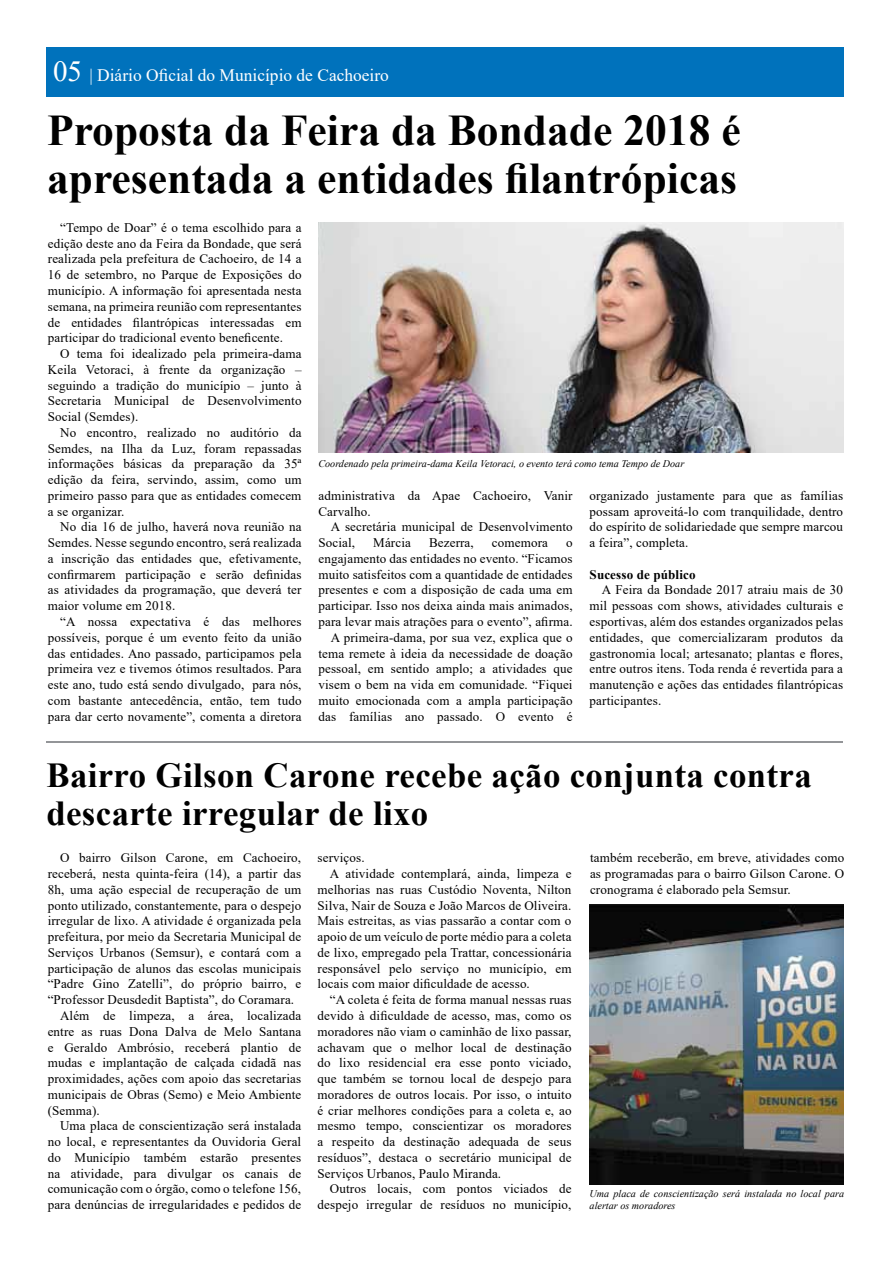
<style>
.page{position:relative;width:893px;height:1263px;background:#fff}
.page>*{position:absolute;margin:0;border:0;box-sizing:border-box;transform-origin:0 0}
.t1{font:700 43.8px/48.2px "Times New Roman";color:#000}
.t2{font:700 34.95px/38px "Times New Roman";letter-spacing:.01em;color:#000}
.t3{font:17.55px "Times New Roman";color:#fff}
.t4{font:13.2px/15.8px "Times New Roman";letter-spacing:.01em;color:#000;text-align:justify}
.t5{font:700 13.2px "Times New Roman";letter-spacing:.01em;color:#000}
.t6{font:italic 10.2px/12.3px "Times New Roman";color:#000}
.s1{font-size:29.25px}
</style>
<div class="page">
<div style="left:46px;top:47px;width:798px;height:50px;background:#0072bc"></div>
<img style="left:318px;top:222px;width:526px;height:230px">
<hr style="left:46px;top:741px;width:797px;height:2px;background:#939598">
<img style="left:590px;top:905px;width:253px;height:279px">
<h3 class="t3" style="left:53px;top:63px;width:337px"><span class="s1">05</span> | Diário Oficial do Município de Cachoeiro</h3>
<h1 class="t1" style="left:47px;top:105px;width:695px">Proposta da Feira da Bondade 2018 é apresentada a entidades filantrópicas</h1>
<p class="t4" style="left:48px;top:219px;width:255px;text-indent:12px">“Tempo de Doar” é o tema escolhido para a edição deste ano da Feira da Bondade, que será realizada pela prefeitura de Cachoeiro, de 14 a 16 de setembro, no Parque de Exposições do município. A informação foi apresentada nesta semana, na primeira reunião com representantes de entidades filantrópicas interessadas em participar do tradicional evento beneficente.</p>
<p class="t4" style="left:48px;top:345px;width:255px;text-indent:12px">O tema foi idealizado pela primeira-dama Keila Vetoraci, à frente da organização – seguindo a tradição do município – junto à Secretaria Municipal de Desenvolvimento Social (Semdes).</p>
<p class="t4" style="left:48px;top:424px;width:255px;text-indent:12px">No encontro, realizado no auditório da Semdes, na Ilha da Luz, foram repassadas informações básicas da preparação da 35ª edição da feira, servindo, assim, como um primeiro passo para que as entidades comecem a se organizar.</p>
<p class="t4" style="left:48px;top:519px;width:255px;text-indent:12px">No dia 16 de julho, haverá nova reunião na Semdes. Nesse segundo encontro, será realizada a inscrição das entidades que, efetivamente, confirmarem participação e serão definidas as atividades da programação, que deverá ter maior volume em 2018.</p>
<p class="t4" style="left:48px;top:613px;width:255px;text-indent:12px">“A nossa expectativa é das melhores possíveis, porque é um evento feito da união das entidades. Ano passado, participamos pela primeira vez e tivemos ótimos resultados. Para este ano, tudo está sendo divulgado, para nós, com bastante antecedência, então, tem tudo para dar certo novamente”, comenta a diretora</p>
<p class="t6" style="left:318px;top:457px;width:367px">Coordenado pela primeira-dama Keila Vetoraci, o evento terá como tema Tempo de Doar</p>
<p class="t4" style="left:318px;top:487px;width:256px">administrativa da Apae Cachoeiro, Vanir<br>Carvalho.</p>
<p class="t4" style="left:318px;top:519px;width:256px;text-indent:12px">A secretária municipal de Desenvolvimento<br>Social,</p>
<p class="t4" style="left:373px;top:534px;width:39px">Márcia</p>
<p class="t4" style="left:429px;top:534px;width:46px">Bezerra,</p>
<p class="t4" style="left:492px;top:534px;width:58px">comemora</p>
<p class="t4" style="left:318px;top:534px;width:256px;text-align:right">o<br>engajamento das entidades no evento. “Ficamos muito satisfeitos com a quantidade de entidades presentes e com a disposição de cada uma em participar. Isso nos deixa ainda mais animados, para levar mais atrações para o evento”, afirma.<br>A primeira-dama, por sua vez, explica que o tema remete à ideia da necessidade de doação pessoal, em sentido amplo; a atividades que visem o bem na vida em comunidade. “Fiquei muito emocionada com a ampla participação das famílias ano passado. O evento é</p>
<p class="t4" style="left:590px;top:487px;width:255px">organizado justamente para que as famílias possam aproveitá-lo com tranquilidade, dentro do espírito de solidariedade que sempre marcou a feira”, completa.</p>
<p class="t5" style="left:590px;top:565px;width:108px">Sucesso de público</p>
<p class="t4" style="left:590px;top:582px;width:255px;text-indent:12px">A Feira da Bondade 2017 atraiu mais de 30 mil pessoas com shows, atividades culturais e esportivas, além dos estandes organizados pelas entidades, que comercializaram produtos da gastronomia local; artesanato; plantas e flores, entre outros itens. Toda renda é revertida para a manutenção e ações das entidades filantrópicas participantes.</p>
<h2 class="t2" style="left:46px;top:755px;width:767px">Bairro Gilson Carone recebe ação conjunta contra descarte irregular de lixo</h2>
<p class="t4" style="left:60px;top:850px;width:243px">O bairro Gilson Carone, em Cachoeiro,</p>
<p class="t4" style="left:48px;top:865px;width:255px">receberá, nesta quinta-feira (14), a partir das</p>
<p class="t4" style="left:48px;top:881px;width:255px">8h, uma ação especial de recuperação de um</p>
<p class="t4" style="left:48px;top:897px;width:255px">ponto utilizado, constantemente, para o despejo</p>
<p class="t4" style="left:48px;top:913px;width:255px">irregular de lixo. A atividade é organizada pela</p>
<p class="t4" style="left:48px;top:928px;width:255px">prefeitura, por meio da Secretaria Municipal de</p>
<p class="t4" style="left:48px;top:944px;width:255px">Serviços Urbanos (Semsur), e contará com a</p>
<p class="t4" style="left:48px;top:960px;width:255px">participação de alunos das escolas municipais</p>
<p class="t4" style="left:48px;top:976px;width:255px">“Padre Gino Zatelli”, do próprio bairro, e</p>
<p class="t4" style="left:48px;top:991px;width:248px">“Professor Deusdedit Baptista”, do Coramara.</p>
<p class="t4" style="left:60px;top:1007px;width:243px">Além de limpeza, a área, localizada</p>
<p class="t4" style="left:48px;top:1023px;width:255px">entre as ruas Dona Dalva de Melo Santana</p>
<p class="t4" style="left:48px;top:1039px;width:255px">e Geraldo Ambrósio, receberá plantio de</p>
<p class="t4" style="left:48px;top:1054px;width:255px">mudas e implantação de calçada cidadã nas</p>
<p class="t4" style="left:48px;top:1070px;width:255px">proximidades, ações com apoio das secretarias</p>
<p class="t4" style="left:48px;top:1086px;width:255px">municipais de Obras (Semo) e Meio Ambiente</p>
<p class="t4" style="left:48px;top:1102px;width:54px">(Semma).</p>
<p class="t4" style="left:60px;top:1117px;width:243px">Uma placa de conscientização será instalada</p>
<p class="t4" style="left:48px;top:1133px;width:255px">no local, e representantes da Ouvidoria Geral</p>
<p class="t4" style="left:48px;top:1149px;width:255px">do Município também estarão presentes</p>
<p class="t4" style="left:48px;top:1165px;width:255px">na atividade, para divulgar os canais de</p>
<p class="t4" style="left:48px;top:1181px;width:255px">comunicação com o órgão, como o telefone 156,</p>
<p class="t4" style="left:48px;top:1196px;width:255px">para denúncias de irregularidades e pedidos de</p>
<p class="t4" style="left:318px;top:850px;width:49px">serviços.</p>
<p class="t4" style="left:330px;top:865px;width:243px">A atividade contemplará, ainda, limpeza e</p>
<p class="t4" style="left:318px;top:881px;width:255px">melhorias nas ruas Custódio Noventa, Nilton</p>
<p class="t4" style="left:318px;top:897px;width:255px">Silva, Nair de Souza e João Marcos de Oliveira.</p>
<p class="t4" style="left:318px;top:913px;width:255px">Mais estreitas, as vias passarão a contar com o</p>
<p class="t4" style="left:318px;top:928px;width:255px">apoio de um veículo de porte médio para a coleta</p>
<p class="t4" style="left:318px;top:944px;width:255px">de lixo, empregado pela Trattar, concessionária</p>
<p class="t4" style="left:318px;top:960px;width:255px">responsável pelo serviço no município, em</p>
<p class="t4" style="left:318px;top:976px;width:214px">locais com maior dificuldade de acesso.</p>
<p class="t4" style="left:330px;top:991px;width:243px">“A coleta é feita de forma manual nessas ruas</p>
<p class="t4" style="left:318px;top:1007px;width:255px">devido à dificuldade de acesso, mas, como os</p>
<p class="t4" style="left:318px;top:1023px;width:255px">moradores não viam o caminhão de lixo passar,</p>
<p class="t4" style="left:318px;top:1039px;width:255px">achavam que o melhor local de destinação</p>
<p class="t4" style="left:318px;top:1054px;width:255px">do lixo residencial era esse ponto viciado,</p>
<p class="t4" style="left:318px;top:1070px;width:255px">que também se tornou local de despejo para</p>
<p class="t4" style="left:318px;top:1086px;width:255px">moradores de outros locais. Por isso, o intuito</p>
<p class="t4" style="left:318px;top:1102px;width:256px">é criar melhores condições para a coleta e, ao</p>
<p class="t4" style="left:318px;top:1117px;width:255px">mesmo tempo, conscientizar os moradores</p>
<p class="t4" style="left:318px;top:1133px;width:255px">a respeito da destinação adequada de seus</p>
<p class="t4" style="left:318px;top:1149px;width:255px">resíduos”, destaca o secretário municipal de</p>
<p class="t4" style="left:318px;top:1165px;width:185px">Serviços Urbanos, Paulo Miranda.</p>
<p class="t4" style="left:330px;top:1181px;width:243px">Outros locais, com pontos viciados de</p>
<p class="t4" style="left:318px;top:1196px;width:255px">despejo irregular de resíduos no município,</p>
<p class="t4" style="left:590px;top:850px;width:256px">também receberão, em breve, atividades como as programadas para o bairro Gilson Carone. O cronograma é elaborado pela Semsur.</p>
<p class="t6" style="left:590px;top:1187px;width:256px">Uma placa de conscientização será instalada no local para alertar os moradores</p>
</div>
